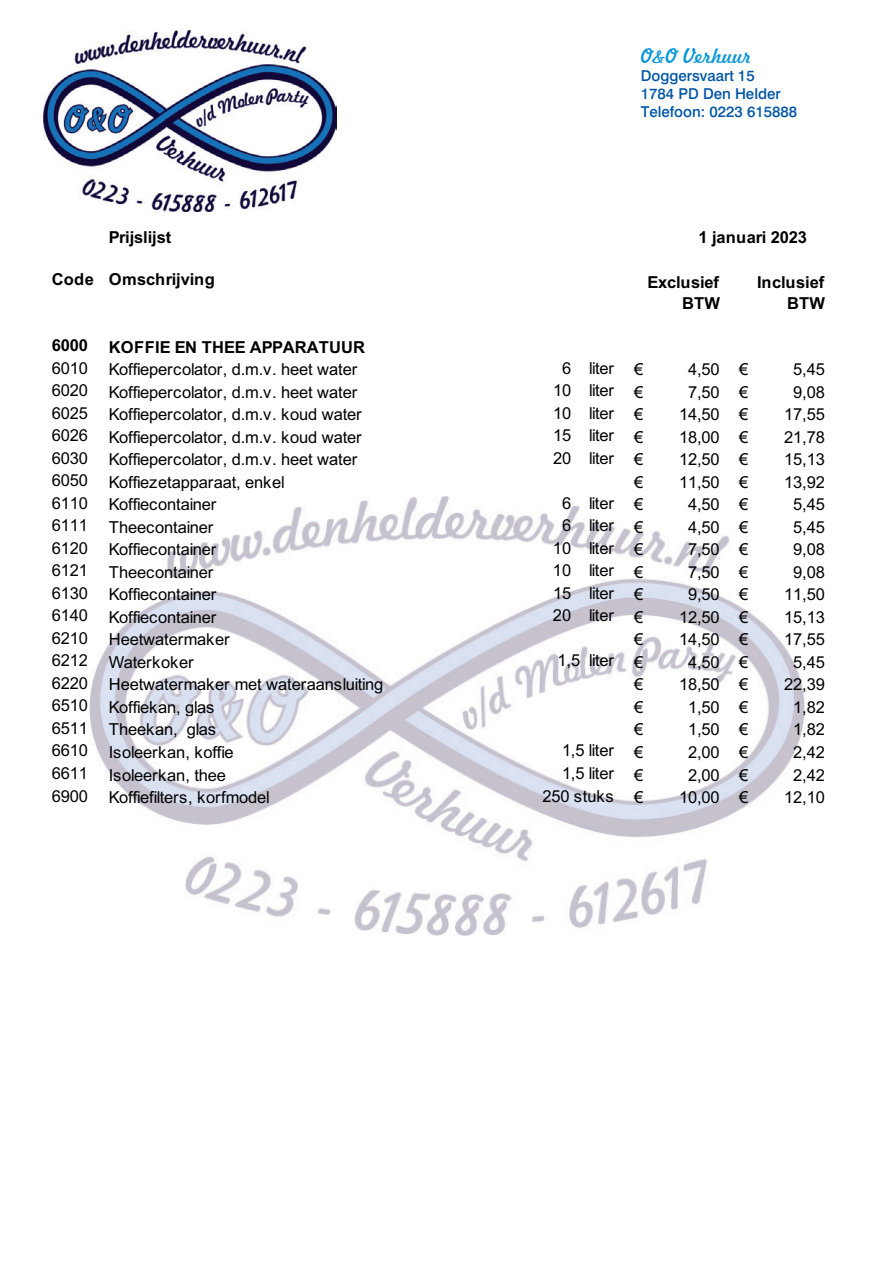
<style>
.page{position:relative;width:893px;height:1263px;background:#fff}
.page>*{position:absolute;margin:0;border:0;box-sizing:border-box;transform-origin:0 0}
.t1{font:19.5px "Freehand 521 BT Regular C";color:#0696d7}
.t2{font:16.5px "Arial";letter-spacing:-.01em;color:#000}
.t3{font:700 16.5px/21px "Arial";letter-spacing:-.005em;color:#000;text-align:right}
.t4{font:500 15px/18px "Swiss 721 BT";color:#0155a5}
.s1{font-family:"Freehand 575";font-size:24px}
</style>
<div class="page">
<img style="left:43px;top:31px;width:293px;height:180px">
<img style="left:89px;top:496px;width:715px;height:439px">
<p class="t1" style="left:641px;top:43px;width:112px">O<span class="s1">&amp;</span>O Verhuur</p>
<p class="t4" style="left:641px;top:66px;width:158px">Doggersvaart 15<br>1784 PD Den Helder<br>Telefoon: 0223 615888</p>
<p class="t3" style="left:699px;top:227px;width:110px">1 januari 2023</p>
<p class="t3" style="left:109px;top:227px;width:64px">Prijslijst</p>
<p class="t3" style="left:52px;top:269px;width:165px">Code Omschrijving</p>
<p class="t3" style="left:647px;top:272px;width:74px">Exclusief<br>BTW</p>
<p class="t3" style="left:757px;top:272px;width:70px">Inclusief<br>BTW</p>
<p class="t3" style="left:52px;top:335px;width:38px">6000</p>
<p class="t3" style="left:109px;top:337px;width:258px">KOFFIE EN THEE APPARATUUR</p>
<p class="t2" style="left:52px;top:357px;width:38px">6010</p>
<p class="t2" style="left:109px;top:358px;width:250px">Koffiepercolator, d.m.v. heet water</p>
<p class="t2" style="left:562px;top:357px;width:83px">6 liter €</p>
<p class="t2" style="left:688px;top:358px;width:62px">4,50 €</p>
<p class="t2" style="left:793px;top:358px;width:33px">5,45</p>
<p class="t2" style="left:52px;top:379px;width:38px">6020</p>
<p class="t2" style="left:109px;top:381px;width:250px">Koffiepercolator, d.m.v. heet water</p>
<p class="t2" style="left:553px;top:379px;width:92px">10 liter €</p>
<p class="t2" style="left:688px;top:381px;width:62px">7,50 €</p>
<p class="t2" style="left:793px;top:381px;width:33px">9,08</p>
<p class="t2" style="left:52px;top:402px;width:38px">6025</p>
<p class="t2" style="left:109px;top:403px;width:254px">Koffiepercolator, d.m.v. koud water</p>
<p class="t2" style="left:553px;top:402px;width:92px">10 liter €</p>
<p class="t2" style="left:679px;top:403px;width:71px">14,50 €</p>
<p class="t2" style="left:784px;top:403px;width:42px">17,55</p>
<p class="t2" style="left:52px;top:424px;width:38px">6026</p>
<p class="t2" style="left:109px;top:426px;width:254px">Koffiepercolator, d.m.v. koud water</p>
<p class="t2" style="left:553px;top:424px;width:92px">15 liter €</p>
<p class="t2" style="left:679px;top:426px;width:71px">18,00 €</p>
<p class="t2" style="left:784px;top:426px;width:42px">21,78</p>
<p class="t2" style="left:52px;top:447px;width:38px">6030</p>
<p class="t2" style="left:109px;top:448px;width:250px">Koffiepercolator, d.m.v. heet water</p>
<p class="t2" style="left:553px;top:447px;width:92px">20 liter €</p>
<p class="t2" style="left:679px;top:448px;width:71px">12,50 €</p>
<p class="t2" style="left:784px;top:448px;width:42px">15,13</p>
<p class="t2" style="left:52px;top:469px;width:38px">6050</p>
<p class="t2" style="left:109px;top:471px;width:178px">Koffiezetapparaat, enkel</p>
<p class="t2" style="left:634px;top:471px;width:11px">€</p>
<p class="t2" style="left:679px;top:471px;width:71px">11,50 €</p>
<p class="t2" style="left:784px;top:471px;width:42px">13,92</p>
<p class="t2" style="left:52px;top:492px;width:38px">6110</p>
<p class="t2" style="left:109px;top:493px;width:109px">Koffiecontainer</p>
<p class="t2" style="left:562px;top:492px;width:83px">6 liter €</p>
<p class="t2" style="left:688px;top:493px;width:62px">4,50 €</p>
<p class="t2" style="left:793px;top:493px;width:33px">5,45</p>
<p class="t2" style="left:52px;top:514px;width:38px">6111</p>
<p class="t2" style="left:109px;top:516px;width:106px">Theecontainer</p>
<p class="t2" style="left:562px;top:514px;width:83px">6 liter €</p>
<p class="t2" style="left:688px;top:516px;width:62px">4,50 €</p>
<p class="t2" style="left:793px;top:516px;width:33px">5,45</p>
<p class="t2" style="left:52px;top:537px;width:38px">6120</p>
<p class="t2" style="left:109px;top:538px;width:109px">Koffiecontainer</p>
<p class="t2" style="left:553px;top:537px;width:92px">10 liter €</p>
<p class="t2" style="left:688px;top:538px;width:62px">7,50 €</p>
<p class="t2" style="left:793px;top:538px;width:33px">9,08</p>
<p class="t2" style="left:52px;top:559px;width:38px">6121</p>
<p class="t2" style="left:109px;top:561px;width:106px">Theecontainer</p>
<p class="t2" style="left:553px;top:559px;width:92px">10 liter €</p>
<p class="t2" style="left:688px;top:561px;width:62px">7,50 €</p>
<p class="t2" style="left:793px;top:561px;width:33px">9,08</p>
<p class="t2" style="left:52px;top:582px;width:38px">6130</p>
<p class="t2" style="left:109px;top:583px;width:109px">Koffiecontainer</p>
<p class="t2" style="left:553px;top:582px;width:92px">15 liter €</p>
<p class="t2" style="left:688px;top:583px;width:62px">9,50 €</p>
<p class="t2" style="left:784px;top:583px;width:42px">11,50</p>
<p class="t2" style="left:52px;top:604px;width:38px">6140</p>
<p class="t2" style="left:109px;top:606px;width:109px">Koffiecontainer</p>
<p class="t2" style="left:553px;top:604px;width:92px">20 liter €</p>
<p class="t2" style="left:679px;top:606px;width:71px">12,50 €</p>
<p class="t2" style="left:784px;top:606px;width:42px">15,13</p>
<p class="t2" style="left:52px;top:627px;width:38px">6210</p>
<p class="t2" style="left:109px;top:628px;width:122px">Heetwatermaker</p>
<p class="t2" style="left:634px;top:628px;width:11px">€</p>
<p class="t2" style="left:679px;top:628px;width:71px">14,50 €</p>
<p class="t2" style="left:784px;top:628px;width:42px">17,55</p>
<p class="t2" style="left:52px;top:649px;width:38px">6212</p>
<p class="t2" style="left:109px;top:651px;width:87px">Waterkoker</p>
<p class="t2" style="left:557px;top:649px;width:87px">1,5 liter €</p>
<p class="t2" style="left:688px;top:651px;width:62px">4,50 €</p>
<p class="t2" style="left:793px;top:651px;width:33px">5,45</p>
<p class="t2" style="left:52px;top:672px;width:38px">6220</p>
<p class="t2" style="left:109px;top:673px;width:276px">Heetwatermaker met wateraansluiting</p>
<p class="t2" style="left:634px;top:673px;width:11px">€</p>
<p class="t2" style="left:679px;top:673px;width:71px">18,50 €</p>
<p class="t2" style="left:784px;top:673px;width:42px">22,39</p>
<p class="t2" style="left:52px;top:694px;width:38px">6510</p>
<p class="t2" style="left:109px;top:696px;width:107px">Koffiekan, glas</p>
<p class="t2" style="left:634px;top:696px;width:11px">€</p>
<p class="t2" style="left:688px;top:696px;width:62px">1,50 €</p>
<p class="t2" style="left:793px;top:696px;width:33px">1,82</p>
<p class="t2" style="left:52px;top:717px;width:38px">6511</p>
<p class="t2" style="left:109px;top:718px;width:109px">Theekan, glas</p>
<p class="t2" style="left:634px;top:718px;width:11px">€</p>
<p class="t2" style="left:688px;top:718px;width:62px">1,50 €</p>
<p class="t2" style="left:793px;top:718px;width:33px">1,82</p>
<p class="t2" style="left:52px;top:739px;width:38px">6610</p>
<p class="t2" style="left:109px;top:741px;width:126px">Isoleerkan, koffie</p>
<p class="t2" style="left:562px;top:739px;width:83px">1,5 liter €</p>
<p class="t2" style="left:688px;top:741px;width:62px">2,00 €</p>
<p class="t2" style="left:793px;top:741px;width:33px">2,42</p>
<p class="t2" style="left:52px;top:762px;width:38px">6611</p>
<p class="t2" style="left:109px;top:763px;width:119px">Isoleerkan, thee</p>
<p class="t2" style="left:562px;top:762px;width:83px">1,5 liter €</p>
<p class="t2" style="left:688px;top:763px;width:62px">2,00 €</p>
<p class="t2" style="left:793px;top:763px;width:33px">2,42</p>
<p class="t2" style="left:52px;top:784px;width:38px">6900</p>
<p class="t2" style="left:109px;top:786px;width:163px">Koffiefilters, korfmodel</p>
<p class="t2" style="left:542px;top:784px;width:102px">250 stuks €</p>
<p class="t2" style="left:679px;top:786px;width:71px">10,00 €</p>
<p class="t2" style="left:784px;top:786px;width:42px">12,10</p>
</div>
